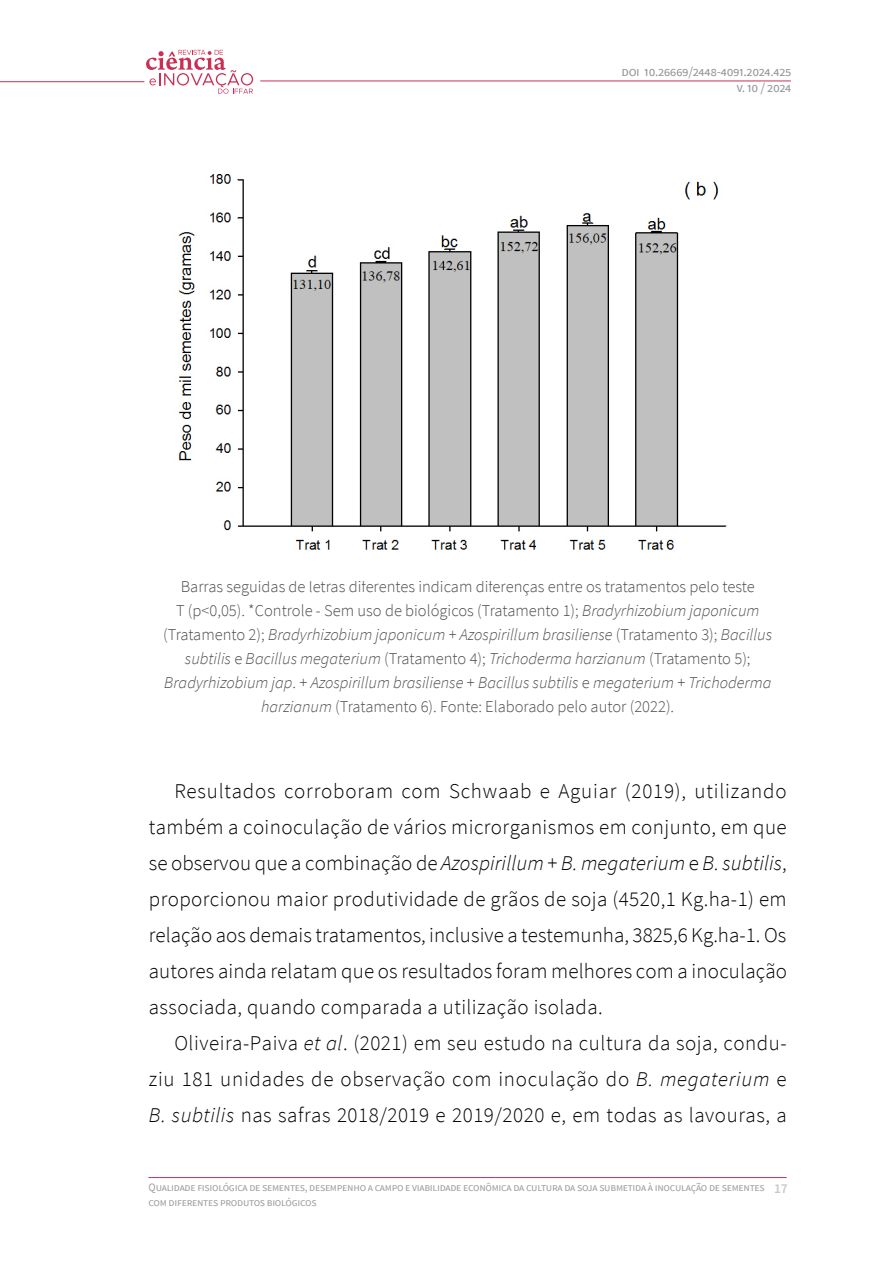
<style>
.page{position:relative;width:893px;height:1263px;background:#fff}
.page>*{position:absolute;margin:0;border:0;box-sizing:border-box;transform-origin:0 0}
.t1{font:300 21px/36px "Source Sans Pro";letter-spacing:.025em;color:#000;text-align:justify}
.t2{font:300 16.5px/24px "Source Sans Pro";color:#4d4d4f;text-align:center}
.t3{font:13.5px/16.2px "Source Sans Pro";letter-spacing:-.03em;color:#939598;text-align:right}
.t4{font:11.25px/15px "Source Sans Pro";letter-spacing:-.025em;color:#9d9fa2}
.s1{font-style:italic}
.s2{font-weight:600;font-size:13.5px;color:#c7c8ca}
</style>
<div class="page">
<hr style="left:148px;top:1177px;width:639px;height:1px;background:#c93054">
<hr style="left:260px;top:81px;width:531px;height:1px;background:#c93054">
<hr style="left:0;top:81px;width:144px;height:1px;background:#c93054">
<svg style="left:146px;top:50px;width:107px;height:44px"></svg>
<img style="left:178px;top:174px;width:549px;height:376px">
<p class="t3" style="left:621px;top:63px;width:171px">doi 10.26669/2448-4091.2024.425 v. 10 / 2024</p>
<p class="t2" style="left:163px;top:574px;width:610px">Barras seguidas de letras diferentes indicam diferenças entre os tratamentos pelo teste<br>T (p&lt;0,05). *Controle - Sem uso de biológicos (Tratamento 1); <span class="s1">Bradyrhizobium japonicum </span>(Tratamento 2); <span class="s1">Bradyrhizobium japonicum</span> + <span class="s1">Azospirillum brasiliense</span> (Tratamento 3); <span class="s1">Bacillus subtilis</span> e <span class="s1">Bacillus megaterium</span> (Tratamento 4); <span class="s1">Trichoderma harzianum</span> (Tratamento 5); <span class="s1">Bradyrhizobium jap</span>. + <span class="s1">Azospirillum brasiliense</span> + <span class="s1">Bacillus subtilis</span> e <span class="s1">megaterium</span> + <span class="s1">Trichoderma harzianum</span> (Tratamento 6). Fonte: Elaborado pelo autor (2022).</p>
<p class="t1" style="left:149px;top:773px;width:640px;text-indent:26px">Resultados corroboram com Schwaab e Aguiar (2019), utilizando também a coinoculação de vários microrganismos em conjunto, em que se observou que a combinação de <span class="s1">Azospirillum</span> + <span class="s1">B. megaterium</span> e <span class="s1">B. subtilis</span>, proporcionou maior produtividade de grãos de soja (4520,1 Kg.ha-1) em relação aos demais tratamentos, inclusive a testemunha, 3825,6 Kg.ha-1. Os autores ainda relatam que os resultados foram melhores com a inoculação associada, quando comparada a utilização isolada.</p>
<p class="t1" style="left:149px;top:1025px;width:639px;text-indent:26px">Oliveira-Paiva <span class="s1">et al</span>. (2021) em seu estudo na cultura da soja, condu&shy;ziu 181 unidades de observação com inoculação do <span class="s1">B. megaterium</span> e <span class="s1">B. subtilis</span> nas safras 2018/2019 e 2019/2020 e, em todas as lavouras, a</p>
<p class="t4" style="left:148px;top:1179px;width:641px">Qualidade fisiológica de sementes, desempenho a campo e viabilidade econômica da cultura da soja submetida à inoculação de sementes <span class="s2">17 </span>com diferentes produtos biológicos</p>
</div>
